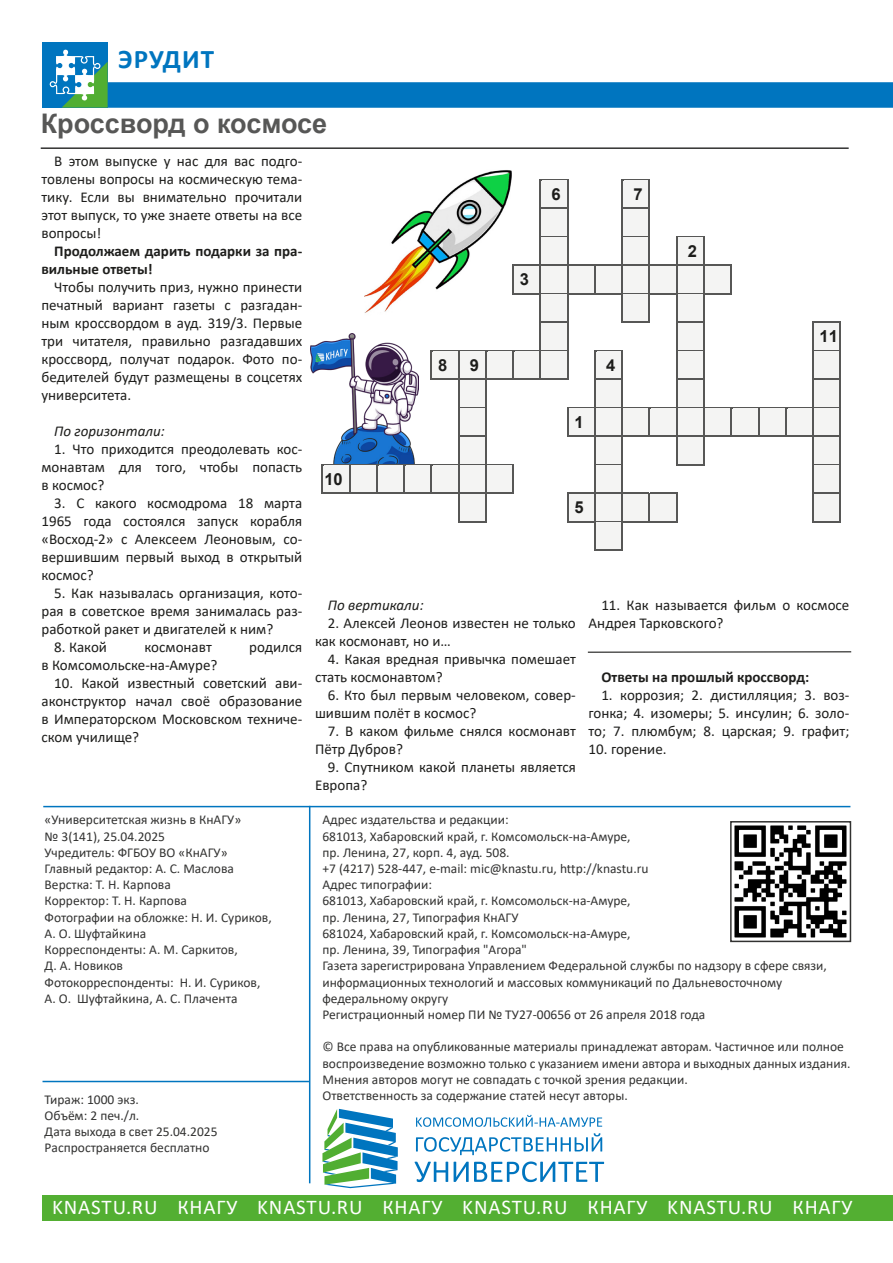
<style>
.page{position:relative;width:893px;height:1263px;background:#fff}
.page>*{position:absolute;margin:0;border:0;box-sizing:border-box;transform-origin:0 0}
.Заголовок{font:700 27px "Arial";letter-spacing:-.005em;color:#575756}
.Текст_статьи{font:700 27px "Calibri";letter-spacing:.04em;color:#0075bf}
.Текст_статьи-2{font:21px "Calibri";letter-spacing:.04em;color:#fff}
.t1{font:700 16.5px "Arial";color:#1d1d1b}
.Текст_статьи-3{font:15px/18px "Calibri";color:#1d1d1b;text-align:justify}
.Текст_статьи-4{font:700 15px/18px "Calibri";color:#1d1d1b}
.Текст_статьи-5{font:italic 15px "Calibri";color:#1d1d1b}
.Текст_статьи-6{font:13.5px/16.2px "Calibri";color:#323231}
</style>
<div class="page">
<hr style="left:309px;top:806px;width:1px;height:377px;background:#0075bf">
<hr style="left:43px;top:1081px;width:266px;height:1px;background:#0075bf">
<hr style="left:44px;top:806px;width:806px;height:1px;background:#0075bf">
<img style="left:734px;top:825px;width:113px;height:113px">
<div style="left:730px;top:821px;width:121px;height:121px;border:2px solid #323231"></div>
<div style="left:43px;top:1195px;width:850px;height:25px;background:#53af32"></div>
<svg style="left:416px;top:1115px;width:186px;height:12px"></svg>
<svg style="left:416px;top:1133px;width:186px;height:22px"></svg>
<svg style="left:415px;top:1161px;width:189px;height:21px"></svg>
<svg style="left:322px;top:1109px;width:76px;height:79px"></svg>
<div style="left:43px;top:43px;width:65px;height:65px;background:#0075bf"></div>
<svg style="left:49px;top:49px;width:844px;height:59px"></svg>
<hr style="left:41px;top:147px;width:808px;height:2px;background:#323231">
<svg style="left:322px;top:179px;width:519px;height:372px"></svg>
<img style="left:310px;top:334px;width:108px;height:130px">
<img style="left:364px;top:170px;width:147px;height:145px">
<hr style="left:588px;top:651px;width:263px;height:2px;background:#1d1d1b">
<p class="Текст_статьи" style="left:118px;top:40px;width:97px">ЭРУДИТ</p>
<p class="Заголовок" style="left:41px;top:105px;width:288px">Кроссворд о космосе</p>
<p class="Текст_статьи-3" style="left:41px;top:152px;width:262px;text-indent:13px">В этом выпуске у нас для вас подго&shy;товлены вопросы на космическую тема&shy;тику. Если вы внимательно прочитали этот выпуск, то уже знаете ответы на все вопросы!</p>
<p class="Текст_статьи-4" style="left:41px;top:242px;width:262px;text-indent:13px">Продолжаем дарить подарки за пра&shy;вильные ответы!</p>
<p class="Текст_статьи-3" style="left:41px;top:278px;width:262px;text-indent:13px">Чтобы получить приз, нужно принести печатный вариант газеты с разгадан&shy;ным кроссвордом в ауд. 319/3. Первые три читателя, правильно разгадавших кроссворд, получат подарок. Фото по&shy;бедителей будут размещены в соцсетях университета.</p>
<p class="Текст_статьи-5" style="left:54px;top:421px;width:112px">По горизонтали:</p>
<p class="Текст_статьи-3" style="left:41px;top:440px;width:262px;text-indent:13px">1. Что приходится преодолевать кос&shy;монавтам для того, чтобы попасть в космос?</p>
<p class="Текст_статьи-3" style="left:41px;top:494px;width:262px;text-indent:13px">3. С какого космодрома 18 марта 1965 года состоялся запуск корабля «Восход-2» с Алексеем Леоновым, со&shy;вершившим первый выход в открытый космос?</p>
<p class="Текст_статьи-3" style="left:41px;top:584px;width:262px;text-indent:13px">5. Как называлась организация, кото&shy;рая в советское время занималась раз&shy;работкой ракет и двигателей к ним?</p>
<p class="Текст_статьи-3" style="left:54px;top:638px;width:54px">8. Какой</p>
<p class="Текст_статьи-3" style="left:145px;top:638px;width:69px">космонавт</p>
<p class="Текст_статьи-3" style="left:249px;top:638px;width:54px">родился</p>
<p class="Текст_статьи-3" style="left:41px;top:656px;width:177px">в Комсомольске-на-Амуре?</p>
<p class="Текст_статьи-3" style="left:41px;top:674px;width:262px;text-indent:13px">10. Какой известный советский ави&shy;аконструктор начал своё образование в Императорском Московском техниче&shy;ском училище?</p>
<p class="t1" style="left:552px;top:182px;width:11px">6</p>
<p class="t1" style="left:633px;top:182px;width:11px">7</p>
<p class="t1" style="left:688px;top:239px;width:11px">2</p>
<p class="t1" style="left:520px;top:268px;width:11px">3</p>
<p class="t1" style="left:820px;top:325px;width:20px">11</p>
<p class="t1" style="left:438px;top:353px;width:11px">8</p>
<p class="t1" style="left:470px;top:353px;width:11px">9</p>
<p class="t1" style="left:606px;top:353px;width:11px">4</p>
<p class="t1" style="left:574px;top:410px;width:11px">1</p>
<p class="t1" style="left:324px;top:467px;width:20px">10</p>
<p class="t1" style="left:574px;top:496px;width:11px">5</p>
<p class="Текст_статьи-3" style="left:589px;top:596px;width:262px;text-indent:13px">11. Как называется фильм о космосе<br>Андрея Тарковского?</p>
<p class="Текст_статьи-5" style="left:328px;top:595px;width:97px">По вертикали:</p>
<p class="Текст_статьи-3" style="left:315px;top:614px;width:262px;text-indent:13px">2. Алексей Леонов известен не только как космонавт, но и…</p>
<p class="Текст_статьи-3" style="left:315px;top:650px;width:262px;text-indent:13px">4. Какая вредная привычка помешает стать космонавтом?</p>
<p class="Текст_статьи-3" style="left:315px;top:686px;width:262px;text-indent:13px">6. Кто был первым человеком, совер&shy;шившим полёт в космос?</p>
<p class="Текст_статьи-3" style="left:315px;top:722px;width:262px;text-indent:13px">7. В каком фильме снялся космонавт<br>Пётр Дубров?</p>
<p class="Текст_статьи-3" style="left:315px;top:758px;width:262px;text-indent:13px">9. Спутником какой планеты является<br>Европа?</p>
<p class="Текст_статьи-4" style="left:601px;top:668px;width:209px">Ответы на прошлый кроссворд:</p>
<p class="Текст_статьи-3" style="left:589px;top:686px;width:262px;text-indent:13px">1. коррозия; 2. дистилляция; 3. воз&shy;гонка; 4. изомеры; 5. инсулин; 6. золо&shy;то; 7. плюмбум; 8. царская; 9. графит;</p>
<p class="Текст_статьи-3" style="left:589px;top:740px;width:80px">10. горение.</p>
<p class="Текст_статьи-6" style="left:45px;top:811px;width:198px">«Университетская жизнь в КнАГУ»</p>
<p class="Текст_статьи-6" style="left:45px;top:828px;width:122px">№ 3(141), 25.04.2025</p>
<p class="Текст_статьи-6" style="left:45px;top:844px;width:184px">Учредитель: ФГБОУ ВО «КнАГУ»</p>
<p class="Текст_статьи-6" style="left:45px;top:860px;width:191px">Главный редактор: А. С. Маслова</p>
<p class="Текст_статьи-6" style="left:45px;top:876px;width:128px">Верстка: Т. Н. Карпова</p>
<p class="Текст_статьи-6" style="left:45px;top:892px;width:144px">Корректор: Т. Н. Карпова</p>
<p class="Текст_статьи-6" style="left:45px;top:909px;width:229px">Фотографии на обложке: Н. И. Суриков,<br>А. О. Шуфтайкина<br>Корреспонденты: А. М. Саркитов,<br>Д. А. Новиков</p>
<p class="Текст_статьи-6" style="left:45px;top:973px;width:217px">Фотокорреспонденты: Н. И. Суриков,<br>А. О. Шуфтайкина, А. С. Плачента</p>
<p class="Текст_статьи-6" style="left:45px;top:1091px;width:96px">Тираж: 1000 экз.</p>
<p class="Текст_статьи-6" style="left:45px;top:1107px;width:96px">Объём: 2 печ./л.</p>
<p class="Текст_статьи-6" style="left:45px;top:1123px;width:174px">Дата выхода в свет 25.04.2025</p>
<p class="Текст_статьи-6" style="left:45px;top:1139px;width:166px">Распространяется бесплатно</p>
<p class="Текст_статьи-6" style="left:322px;top:811px;width:188px">Адрес издательства и редакции:</p>
<p class="Текст_статьи-6" style="left:322px;top:828px;width:310px">681013, Хабаровский край, г. Комсомольск-на-Амуре,</p>
<p class="Текст_статьи-6" style="left:322px;top:844px;width:189px">пр. Ленина, 27, корп. 4, ауд. 508.</p>
<p class="Текст_статьи-6" style="left:322px;top:860px;width:328px">+7 (4217) 528-447, е-mail: mic@knastu.ru, http://knastu.ru</p>
<p class="Текст_статьи-6" style="left:322px;top:876px;width:111px">Адрес типографии:</p>
<p class="Текст_статьи-6" style="left:322px;top:892px;width:310px">681013, Хабаровский край, г. Комсомольск-на-Амуре,</p>
<p class="Текст_статьи-6" style="left:322px;top:909px;width:198px">пр. Ленина, 27, Типография КнАГУ</p>
<p class="Текст_статьи-6" style="left:322px;top:925px;width:310px">681024, Хабаровский край, г. Комсомольск-на-Амуре,</p>
<p class="Текст_статьи-6" style="left:322px;top:941px;width:206px">пр. Ленина, 39, Типография "Агора"</p>
<p class="Текст_статьи-6" style="left:322px;top:957px;width:506px">Газета зарегистрирована Управлением Федеральной службы по надзору в сфере связи,</p>
<p class="Текст_статьи-6" style="left:322px;top:973px;width:461px">информационных технологий и массовых коммуникаций по Дальневосточному</p>
<p class="Текст_статьи-6" style="left:322px;top:990px;width:127px">федеральному округу</p>
<p class="Текст_статьи-6" style="left:322px;top:1006px;width:384px">Регистрационный номер ПИ № ТУ27-00656 от 26 апреля 2018 года</p>
<p class="Текст_статьи-6" style="left:322px;top:1038px;width:523px">© Все права на опубликованные материалы принадлежат авторам. Частичное или полное</p>
<p class="Текст_статьи-6" style="left:322px;top:1054px;width:529px">воспроизведение возможно только с указанием имени автора и выходных данных издания.</p>
<p class="Текст_статьи-6" style="left:322px;top:1071px;width:367px">Мнения авторов могут не совпадать с точкой зрения редакции.</p>
<p class="Текст_статьи-6" style="left:322px;top:1087px;width:307px">Ответственность за содержание статей несут авторы.</p>
<p class="Текст_статьи-2" style="left:52px;top:1192px;width:802px">KNASTU.RU КНАГУ KNASTU.RU КНАГУ KNASTU.RU КНАГУ KNASTU.RU КНАГУ</p>
</div>
